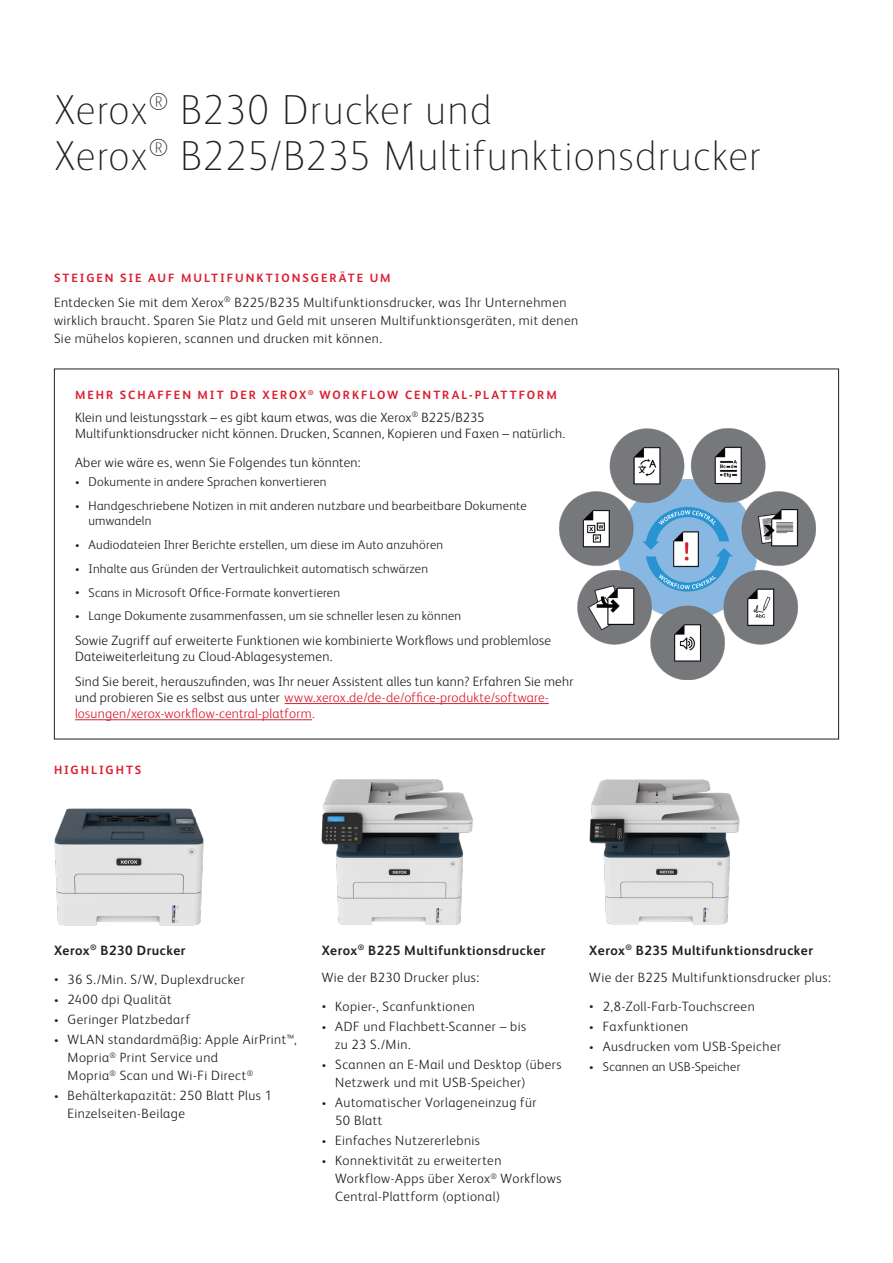
<style>
.page{position:relative;width:893px;height:1263px;background:#fff}
.page>*{position:absolute;margin:0;border:0;box-sizing:border-box;transform-origin:0 0}
.Header_Inside_Spread{font:100 42px/46.5px "Xerox Sans";letter-spacing:.025em;color:#231f20}
.Body_Text{font:300 13.5px/18px "Xerox Sans";letter-spacing:.04em;color:#231f20}
.Body_Text_7_10{font:300 13.5px/16.2px "Xerox Sans";letter-spacing:.02em;color:#231f20}
.Body_Text-2{font:700 13.5px "Xerox Sans";letter-spacing:.035em;color:#231f20}
.t1{font:300 12.75px/15.3px "Xerox Sans";letter-spacing:.02em;color:#231f20}
.Body_Subhead{font:700 12px "Xerox Sans";letter-spacing:.165em;color:#db1e30}
.s1{font-size:9px}
.s2{color:#db1e30}
</style>
<div class="page">
<img style="left:54px;top:808px;width:150px;height:118px">
<img style="left:322px;top:779px;width:151px;height:146px">
<img style="left:589px;top:779px;width:150px;height:146px">
<hr style="left:285px;top:703px;width:264px;height:1px;background:#db1e30">
<hr style="left:75px;top:719px;width:237px;height:1px;background:#db1e30">
<img style="left:560px;top:429px;width:255px;height:250px">
<p class="Header_Inside_Spread" style="left:54px;top:84px;width:708px">Xerox<sup>®</sup> B230 Drucker und<br>Xerox<sup>®</sup> B225/B235 Multifunktionsdrucker</p>
<p class="Body_Subhead" style="left:54px;top:270px;width:338px">STEIGEN SIE AUF MULTIFUNKTIONSGERÄTE UM</p>
<p class="Body_Text" style="left:54px;top:293px;width:526px">Entdecken Sie mit dem Xerox<sup>®</sup> B225/B235 Multifunktionsdrucker, was Ihr Unternehmen wirklich braucht. Sparen Sie Platz und Geld mit unseren Multifunktionsgeräten, mit denen<br>Sie mühelos kopieren, scannen und drucken mit können.</p>
<p class="Body_Subhead" style="left:75px;top:386px;width:483px">MEHR SCHAFFEN MIT DER XEROX<sup>®</sup> WORKFLOW CENTRAL-PLATTFORM</p>
<p class="Body_Text_7_10" style="left:75px;top:408px;width:492px">Klein und leistungsstark – es gibt kaum etwas, was die Xerox<sup>®</sup> B225/B235<br>Multifunktionsdrucker nicht können. Drucken, Scannen, Kopieren und Faxen – natürlich.</p>
<p class="Body_Text_7_10" style="left:75px;top:453px;width:287px">Aber wie wäre es, wenn Sie Folgendes tun könnten:</p>
<p class="t1" style="left:75px;top:473px;width:253px"><span class="s1">•</span> Dokumente in andere Sprachen konvertieren</p>
<p class="t1" style="left:88px;top:497px;width:440px;text-indent:-14px"><span class="s1">•</span> Handgeschriebene Notizen in mit anderen nutzbare und bearbeitbare Dokumente umwandeln</p>
<p class="t1" style="left:75px;top:536px;width:370px"><span class="s1">•</span> Audiodateien Ihrer Berichte erstellen, um diese im Auto anzuhören</p>
<p class="t1" style="left:75px;top:560px;width:355px"><span class="s1">•</span> Inhalte aus Gründen der Vertraulichkeit automatisch schwärzen</p>
<p class="t1" style="left:75px;top:584px;width:267px"><span class="s1">•</span> Scans in Microsoft Office-Formate konvertieren</p>
<p class="t1" style="left:75px;top:608px;width:388px"><span class="s1">•</span> Lange Dokumente zusammenfassen, um sie schneller lesen zu können</p>
<p class="Body_Text_7_10" style="left:75px;top:632px;width:478px">Sowie Zugriff auf erweiterte Funktionen wie kombinierte Workflows und problemlose<br>Dateiweiterleitung zu Cloud-Ablagesystemen.</p>
<p class="Body_Text_7_10" style="left:75px;top:673px;width:500px">Sind Sie bereit, herauszufinden, was Ihr neuer Assistent alles tun kann? Erfahren Sie mehr und probieren Sie es selbst aus unter <span class="s2">www.xerox.de/de-de/office-produkte/software&shy;losungen/xerox-workflow-central-platform.</span></p>
<p class="Body_Subhead" style="left:54px;top:762px;width:89px">HIGHLIGHTS</p>
<p class="Body_Text-2" style="left:54px;top:941px;width:133px">Xerox<sup>®</sup> B230 Drucker</p>
<p class="Body_Text" style="left:54px;top:969px;width:192px"><span class="s1">•</span> 36 S./Min. S/W, Duplexdrucker</p>
<p class="Body_Text" style="left:54px;top:989px;width:119px"><span class="s1">•</span> 2400 dpi Qualität</p>
<p class="Body_Text" style="left:54px;top:1010px;width:138px"><span class="s1">•</span> Geringer Platzbedarf</p>
<p class="Body_Text" style="left:68px;top:1030px;width:231px;text-indent:-14px"><span class="s1">•</span> WLAN standardmäßig: Apple AirPrint™,<br>Mopria<sup>®</sup> Print Service und<br>Mopria<sup>®</sup> Scan und Wi-Fi Direct<sup>®</sup></p>
<p class="Body_Text" style="left:68px;top:1086px;width:206px;text-indent:-14px"><span class="s1">•</span> Behälterkapazität: 250 Blatt Plus 1<br>Einzelseiten-Beilage</p>
<p class="Body_Text-2" style="left:322px;top:941px;width:225px">Xerox<sup>®</sup> B225 Multifunktionsdrucker</p>
<p class="Body_Text" style="left:322px;top:967px;width:159px">Wie der B230 Drucker plus:</p>
<p class="Body_Text" style="left:322px;top:996px;width:155px"><span class="s1">•</span> Kopier-, Scanfunktionen</p>
<p class="Body_Text" style="left:335px;top:1016px;width:193px;text-indent:-14px"><span class="s1">•</span> ADF und Flachbett-Scanner – bis zu 23 S./Min.</p>
<p class="Body_Text" style="left:335px;top:1055px;width:228px;text-indent:-14px"><span class="s1">•</span> Scannen an E-Mail und Desktop (übers<br>Netzwerk und mit USB-Speicher)</p>
<p class="Body_Text" style="left:335px;top:1093px;width:203px;text-indent:-14px"><span class="s1">•</span> Automatischer Vorlageneinzug für<br>50 Blatt</p>
<p class="Body_Text" style="left:322px;top:1131px;width:160px"><span class="s1">•</span> Einfaches Nutzererlebnis</p>
<p class="Body_Text" style="left:335px;top:1151px;width:228px;text-indent:-14px"><span class="s1">•</span> Konnektivität zu erweiterten<br>Workflow-Apps über Xerox<sup>®</sup> Workflows<br>Central-Plattform (optional)</p>
<p class="Body_Text-2" style="left:589px;top:941px;width:225px">Xerox<sup>®</sup> B235 Multifunktionsdrucker</p>
<p class="Body_Text" style="left:589px;top:967px;width:243px">Wie der B225 Multifunktionsdrucker plus:</p>
<p class="Body_Text" style="left:589px;top:996px;width:167px"><span class="s1">•</span> 2,8-Zoll-Farb-Touchscreen</p>
<p class="Body_Text" style="left:589px;top:1016px;width:100px"><span class="s1">•</span> Faxfunktionen</p>
<p class="Body_Text" style="left:589px;top:1037px;width:193px"><span class="s1">•</span> Ausdrucken vom USB-Speicher</p>
<p class="t1" style="left:589px;top:1058px;width:153px"><span class="s1">•</span> Scannen an USB-Speicher</p>
</div>
